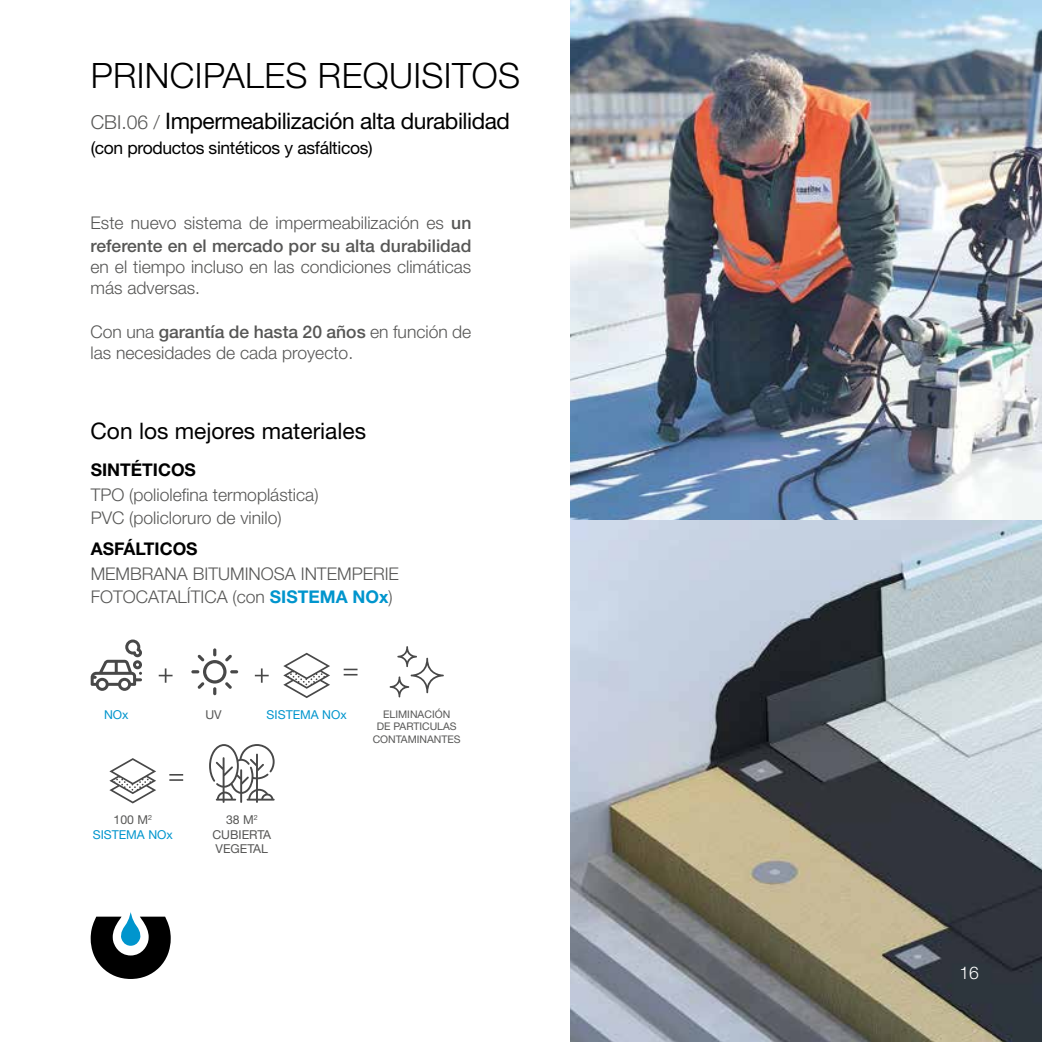
<style>
.page{position:relative;width:1042px;height:1042px;background:#fff}
.page>*{position:absolute;margin:0;border:0;box-sizing:border-box;transform-origin:0 0}
.t1{font:300 35px "Helvetica Neue LT Std";letter-spacing:.01em;color:#000}
.t2{font:22.75px "Helvetica Neue LT Std";letter-spacing:-.02em;color:#000}
.t3{font:22.75px "Helvetica Neue LT Std";color:#000}
.t4{font:300 17.5px/21px "Helvetica Neue LT Std";color:#575756}
.t5{font:500 17.5px/22.8px "Helvetica Neue LT Std";color:#575756}
.t6{font:17.5px "Helvetica Neue LT Std";letter-spacing:-.02em;color:#000}
.t7{font:700 17.5px "Helvetica Neue LT Std";color:#000}
.t8{font:300 17.5px "Helvetica Neue LT Std";color:#fff}
.t9{font:12.25px/14.7px "Helvetica Neue LT Std";color:#0095cd;text-align:center}
.t10{font:12.25px/14.7px "Helvetica Neue LT Std";color:#575756;text-align:center}
.t11{font:10.5px/12.6px "Helvetica Neue LT Std";color:#575756;text-align:center}
.s1{font-weight:300;font-size:19.25px;color:#575756}
.s2{font-weight:300}
.s3{font-weight:500}
.s4{font-weight:700;color:#0095cd}
.s5{color:#575756}
</style>
<div class="page">
<svg style="left:91px;top:912px;width:80px;height:67px"></svg>
<img style="left:570px;top:0;width:472px;height:1042px">
<svg style="left:209px;top:744px;width:66px;height:59px"></svg>
<svg style="left:169px;top:774px;width:14px;height:7px"></svg>
<svg style="left:109px;top:758px;width:47px;height:45px"></svg>
<svg style="left:91px;top:639px;width:51px;height:52px"></svg>
<svg style="left:191px;top:648px;width:47px;height:47px"></svg>
<svg style="left:159px;top:668px;width:14px;height:15px"></svg>
<svg style="left:255px;top:668px;width:14px;height:15px"></svg>
<svg style="left:344px;top:668px;width:13px;height:7px"></svg>
<svg style="left:390px;top:646px;width:54px;height:51px"></svg>
<svg style="left:283px;top:653px;width:47px;height:45px"></svg>
<h1 class="t1" style="left:91px;top:54px;width:431px">PRINCIPALES REQUISITOS</h1>
<h2 class="t2" style="left:91px;top:107px;width:421px"><span class="s1">CBI.06 /</span> Impermeabilización alta durabilidad</h2>
<p class="t6" style="left:91px;top:137px;width:283px">(con productos sintéticos y asfálticos)</p>
<p class="t5" style="left:91px;top:211px;width:382px"><span class="s2">Este nuevo sistema de impermeabilización es</span> un referente en el mercado por su alta durabilidad</p>
<p class="t4" style="left:91px;top:256px;width:382px">en el tiempo incluso en las condiciones climáticas más adversas.</p>
<p class="t4" style="left:91px;top:320px;width:382px">Con una <span class="s3">garantía de hasta 20 años</span> en función de las necesidades de cada proyecto.</p>
<h2 class="t3" style="left:91px;top:417px;width:277px">Con los mejores materiales</h2>
<p class="t7" style="left:91px;top:459px;width:107px">SINTÉTICOS</p>
<p class="t4" style="left:91px;top:483px;width:229px;line-height:22.8px">TPO (poliolefina termoplástica)<br>PVC (policloruro de vinilo)</p>
<p class="t7" style="left:91px;top:538px;width:108px">ASFÁLTICOS</p>
<p class="t4" style="left:91px;top:562px;width:310px;line-height:22.8px">MEMBRANA BITUMINOSA INTEMPERIE<br>FOTOCATALÍTICA (con <span class="s4">SISTEMA NOx</span>)</p>
<p class="t9" style="left:104px;top:707px;width:26px">NOx</p>
<p class="t9" style="left:267px;top:707px;width:82px">SISTEMA NOx</p>
<p class="t11" style="left:373px;top:707px;width:90px">ELIMINACIÓN<br>DE PARTICULAS<br>CONTAMINANTES</p>
<p class="t10" style="left:205px;top:707px;width:18px">UV</p>
<p class="t9" style="left:93px;top:812px;width:82px"><span class="s5">100 M</span><sup>2<br></sup>SISTEMA NOx</p>
<p class="t10" style="left:212px;top:812px;width:60px">38 M<sup>2<br></sup>CUBIERTA<br>VEGETAL</p>
<p class="t8" style="left:959px;top:962px;width:21px">16</p>
<p class="t8" style="left:969px;top:962px;width:11px">2</p>
<p class="t8" style="left:969px;top:962px;width:11px">4</p>
</div>
